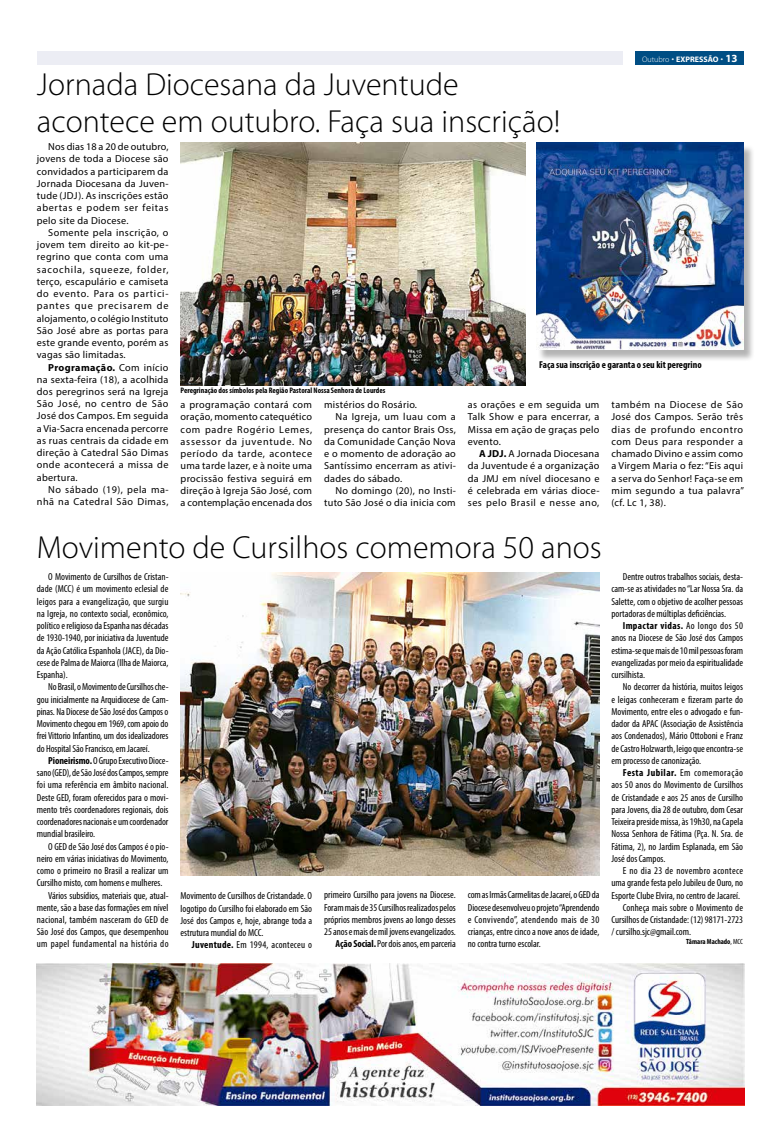
<style>
.page{position:relative;width:780px;height:1134px;background:#fff}
.page>*{position:absolute;margin:0;border:0;box-sizing:border-box;transform-origin:0 0}
.t1{font:300 32px/36.8px "Myriad Pro";color:#000}
.t2{font:condensed 10.2px/12.2px "Myriad Pro";color:#000;text-align:justify}
.t3{font:10.2px/12.2px "Myriad Pro";letter-spacing:.025em;color:#000;text-align:justify}
.t4{font:10.2px/12.2px "Myriad Pro";letter-spacing:.045em;color:#000;text-align:right}
.t5{font:condensed 10.2px "Myriad Pro";letter-spacing:.02em;color:#000}
.t6{font:condensed 10.2px "Myriad Pro";letter-spacing:.035em;color:#000}
.t7{font:condensed 10.2px "Myriad Pro";letter-spacing:.025em;color:#000}
.t8{font:condensed 10.2px "Myriad Pro";letter-spacing:.03em;color:#000}
.t9{font:700 condensed 10px "Myriad Pro";color:#000}
.t10{font:700 condensed 8px "Myriad Pro";color:#000}
.t11{font:700 8px "Myriad Pro";color:#fff}
.t12{font:700 condensed 7.5px "Myriad Pro";color:#000}
.s1{font-weight:300}
.s2{font-size:11px}
.s3{font-weight:700}
.s4{font-weight:400}
</style>
<div class="page">
<div style="left:635px;top:51px;width:109px;height:14px;background:#004e84"></div>
<div style="left:37px;top:51px;width:585px;height:14px;background:#ecedf4"></div>
<img style="left:37px;top:963px;width:707px;height:142px">
<img style="left:180px;top:572px;width:419px;height:304px">
<img style="left:180px;top:142px;width:345px;height:244px">
<div style="left:537px;top:144px;width:218px;height:218px;background:#000;opacity:.3"></div>
<img style="left:536px;top:143px;width:207px;height:207px">
<h1 class="t1" style="left:37px;top:66px;width:525px">Jornada Diocesana da Juventude acontece em outubro. Faça sua inscrição!</h1>
<p class="t11" style="left:642px;top:54px;width:97px"><span class="s1">Outubro</span> EXPRESSÃO <span class="s2">13</span></p>
<p class="t3" style="left:37px;top:140px;width:133px;text-indent:11px">Nos dias 18 a 20 de outubro, jovens de toda a Diocese são convidados a participarem da Jornada Diocesana da Juven&shy;tude (JDJ). As inscrições estão abertas e podem ser feitas pelo site da Diocese.</p>
<p class="t3" style="left:37px;top:226px;width:133px;text-indent:11px">Somente pela inscrição, o jovem tem direito ao kit-pe&shy;regrino que conta com uma sacochila, squeeze, folder, terço, escapulário e camiseta do evento. Para os partici&shy;pantes que precisarem de alojamento, o colégio Instituto São José abre as portas para este grande evento, porém as vagas são limitadas.</p>
<p class="t3" style="left:37px;top:361px;width:133px;text-indent:11px"><span class="s3">Programação.</span> Com início na sexta-feira (18), a acolhida dos peregrinos será na Igreja São José, no centro de São José dos Campos. Em seguida a Via-Sacra encenada percorre as ruas centrais da cidade em direção à Catedral São Dimas onde acontecerá a missa de abertura.</p>
<p class="t4" style="left:37px;top:483px;width:133px">No sábado (19), pela ma&shy;nhã na Catedral São Dimas,</p>
<p class="t10" style="left:180px;top:385px;width:206px">Peregrinação dos símbolos pela Região Pastoral Nossa Senhora de Lourdes</p>
<p class="t3" style="left:180px;top:398px;width:133px">a programação contará com oração, momento catequético com padre Rogério Lemes, assessor da juventude. No período da tarde, acontece uma tarde lazer, e à noite uma procissão festiva seguirá em direção à Igreja São José, com a contemplação encenada dos</p>
<p class="t3" style="left:324px;top:398px;width:94px">mistérios do Rosário.</p>
<p class="t4" style="left:335px;top:411px;width:122px">Na Igreja, um luau com a</p>
<p class="t3" style="left:324px;top:423px;width:133px">presença do cantor Brais Oss,</p>
<p class="t3" style="left:324px;top:435px;width:133px">da Comunidade Canção Nova</p>
<p class="t3" style="left:324px;top:447px;width:133px">e o momento de adoração ao</p>
<p class="t3" style="left:324px;top:460px;width:133px">Santíssimo encerram as ativi-</p>
<p class="t3" style="left:324px;top:472px;width:79px">dades do sábado.</p>
<p class="t3" style="left:335px;top:484px;width:122px">No domingo (20), no Insti-</p>
<p class="t3" style="left:324px;top:496px;width:133px">tuto São José o dia inicia com</p>
<p class="t9" style="left:539px;top:358px;width:164px">Faça sua inscrição e garanta o seu kit peregrino</p>
<p class="t3" style="left:468px;top:398px;width:133px">as orações e em seguida um Talk Show e para encerrar, a Missa em ação de graças pelo evento.</p>
<p class="t3" style="left:468px;top:447px;width:133px;text-indent:11px"><span class="s3">A JDJ.</span> A Jornada Diocesana da Juventude é a organização da JMJ em nível diocesano e é celebrada em várias dioce&shy;ses pelo Brasil e nesse ano,</p>
<p class="t3" style="left:611px;top:398px;width:134px">também na Diocese de São José dos Campos. Serão três dias de profundo encontro com Deus para responder a chamado Divino e assim como a Virgem Maria o fez: “Eis aqui a serva do Senhor! Faça-se em mim segundo a tua palavra” (cf. Lc 1, 38).</p>
<h1 class="t1" style="left:37px;top:528px;width:566px">Movimento de Cursilhos comemora 50 anos</h1>
<p class="t2" style="left:37px;top:571px;width:133px;text-indent:11px">O Movimento de Cursilhos de Cristan&shy;dade (MCC) é um movimento eclesial de leigos para a evangelização, que surgiu na Igreja, no contexto social, econômico, político e religioso da Espanha nas décadas de 1930-1940, por iniciativa da Juventude da Ação Católica Espanhola (JACE), da Dio&shy;cese de Palma de Maiorca (Ilha de Maiorca, Espanha).</p>
<p class="t2" style="left:37px;top:681px;width:133px;text-indent:11px">No Brasil, o Movimento de Cursilhos che&shy;gou inicialmente na Arquidiocese de Cam&shy;pinas. Na Diocese de São José dos Campos o Movimento chegou em 1969, com apoio do frei Vittorio Infantino, um dos idealizadores do Hospital São Francisco, em Jacareí.</p>
<p class="t2" style="left:37px;top:754px;width:133px;text-indent:11px"><span class="s3">Pioneirismo.</span> O Grupo Executivo Dioce&shy;sano (GED), de São José dos Campos, sempre foi uma referência em âmbito nacional.<br>Deste GED, foram oferecidos para o movi&shy;mento três coordenadores regionais, dois coordenadores nacionais e um coordenador mundial brasileiro.</p>
<p class="t2" style="left:48px;top:840px;width:122px">O GED de São José dos Campos é o pio-</p>
<p class="t2" style="left:37px;top:852px;width:133px">neiro em várias iniciativas do Movimento,</p>
<p class="t2" style="left:37px;top:864px;width:133px">como o primeiro no Brasil a realizar um</p>
<p class="t2" style="left:37px;top:877px;width:127px">Cursilho misto, com homens e mulheres.</p>
<p class="t2" style="left:48px;top:889px;width:122px">Vários subsídios, materiais que, atual-</p>
<p class="t2" style="left:37px;top:901px;width:133px">mente, são a base das formações em nível</p>
<p class="t5" style="left:37px;top:913px;width:133px">nacional, também nasceram do GED de</p>
<p class="t2" style="left:37px;top:926px;width:133px">São José dos Campos, que desempenhou</p>
<p class="t6" style="left:37px;top:938px;width:133px">um papel fundamental na história do</p>
<p class="t2" style="left:180px;top:890px;width:133px">Movimento de Cursilhos de Cristandade. O logotipo do Cursilho foi elaborado em São José dos Campos e, hoje, abrange toda a estrutura mundial do MCC.</p>
<p class="t7" style="left:192px;top:939px;width:122px"><span class="s3">Juventude.</span> Em 1994, aconteceu o</p>
<p class="t2" style="left:324px;top:889px;width:133px;text-align:right">primeiro Cursilho para jovens na Diocese.<br>Foram mais de 35 Cursilhos realizados pelos próprios membros jovens ao longo desses 25 anos e mais de mil jovens evangelizados.<br><span class="s3">Ação Social.</span> Por dois anos, em parceria</p>
<p class="t2" style="left:468px;top:889px;width:133px">com as Irmãs Carmelitas de Jacareí, o GED da Diocese desenvolveu o projeto “Aprendendo e Convivendo”, atendendo mais de 30 crianças, entre cinco a nove anos de idade, no contra turno escolar.</p>
<p class="t2" style="left:611px;top:571px;width:133px;text-indent:11px">Dentre outros trabalhos sociais, desta&shy;cam-se as atividades no “Lar Nossa Sra. da Salette, com o objetivo de acolher pessoas portadoras de múltiplas deficiências.</p>
<p class="t2" style="left:611px;top:620px;width:133px;text-indent:11px"><span class="s3">Impactar vidas.</span> Ao longo dos 50 anos na Diocese de São José dos Campos estima-se que mais de 10 mil pessoas foram evangelizadas por meio da espiritualidade cursilhista.</p>
<p class="t2" style="left:611px;top:681px;width:133px;text-indent:11px">No decorrer da história, muitos leigos e leigas conheceram e fizeram parte do Movimento, entre eles o advogado e fun&shy;dador da APAC (Associação de Assistência aos Condenados), Mário Ottoboni e Franz de Castro Holzwarth, leigo que encontra-se em processo de canonização.</p>
<p class="t2" style="left:611px;top:766px;width:133px;text-indent:11px"><span class="s3">Festa Jubilar.</span> Em comemoração aos 50 anos do Movimento de Cursilhos de Cristandade e aos 25 anos de Cursilho para Jovens, dia 28 de outubro, dom Cesar Teixeira preside missa, às 19h30, na Capela Nossa Senhora de Fátima (Pça. N. Sra. de Fátima, 2), no Jardim Esplanada, em São José dos Campos.</p>
<p class="t8" style="left:622px;top:864px;width:122px">E no dia 23 de novembro acontece</p>
<p class="t2" style="left:611px;top:877px;width:133px">uma grande festa pelo Jubileu de Ouro, no</p>
<p class="t2" style="left:611px;top:889px;width:130px">Esporte Clube Elvira, no centro de Jacareí.</p>
<p class="t2" style="left:622px;top:901px;width:122px">Conheça mais sobre o Movimento de</p>
<p class="t2" style="left:611px;top:913px;width:133px">Cursilhos de Cristandade: (12) 98171-2723</p>
<p class="t2" style="left:611px;top:926px;width:81px">/ cursilho.sjc@gmail.com.</p>
<p class="t12" style="left:686px;top:937px;width:58px">Tâmara Machado<span class="s4">, MCC</span></p>
</div>
